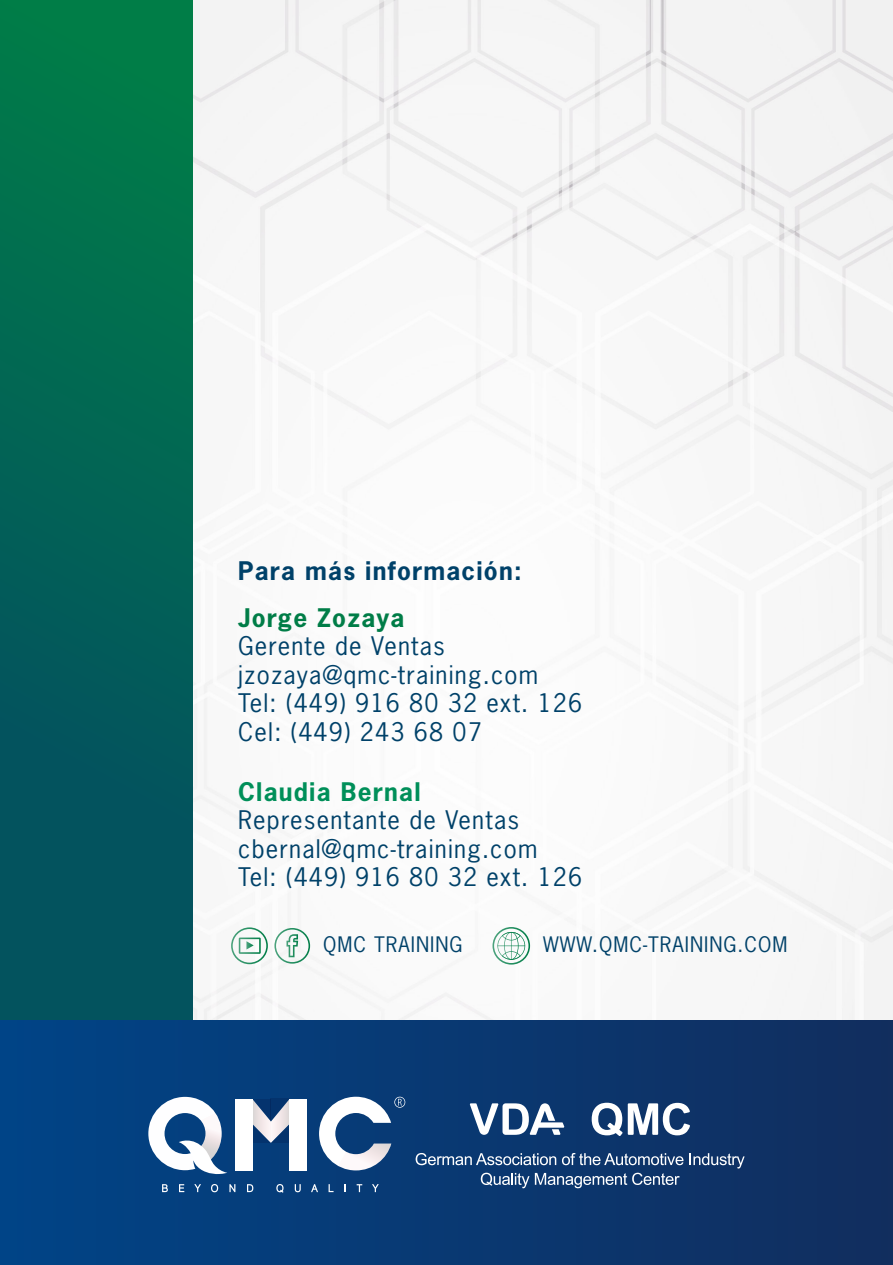
<style>
.page{position:relative;width:893px;height:1265px;background:#fff}
.page>*{position:absolute;margin:0;border:0;box-sizing:border-box;transform-origin:0 0}
.t1{font:24.15px/28.3px "News Gothic Std";letter-spacing:.05em;color:#004169}
.t2{font:700 24.15px "News Gothic Std";letter-spacing:.05em;color:#004169}
.t3{font:700 24.15px "News Gothic Std";letter-spacing:.05em;color:#008f59}
.t4{font:700 24.15px "News Gothic Std";letter-spacing:.05em;color:#007d47}
.t5{font:20.1px "News Gothic Std";letter-spacing:.05em;color:#004169}
</style>
<div class="page">
<img style="left:192px;top:0;width:701px;height:1019px">
<svg style="left:0;top:0;width:192px;height:1019px;background:#016355"></svg>
<div style="left:0;top:1019px;width:893px;height:245px;background:linear-gradient(to right,#014487,#122e5e)"></div>
<svg style="left:492px;top:926px;width:38px;height:38px"></svg>
<svg style="left:274px;top:927px;width:36px;height:36px"></svg>
<svg style="left:231px;top:927px;width:37px;height:37px"></svg>
<svg style="left:148px;top:1096px;width:79px;height:78px"></svg>
<svg style="left:319px;top:1096px;width:86px;height:74px"></svg>
<svg style="left:252px;top:1098px;width:19px;height:44px"></svg>
<svg style="left:271px;top:1098px;width:18px;height:44px"></svg>
<div style="left:235px;top:1098px;width:17px;height:72px;background:#fff"></div>
<div style="left:289px;top:1098px;width:18px;height:72px;background:#fff"></div>
<svg style="left:162px;top:1183px;width:6px;height:8px"></svg>
<svg style="left:179px;top:1183px;width:5px;height:8px"></svg>
<svg style="left:194px;top:1183px;width:7px;height:8px"></svg>
<svg style="left:211px;top:1183px;width:7px;height:8px"></svg>
<svg style="left:229px;top:1183px;width:6px;height:8px"></svg>
<svg style="left:247px;top:1183px;width:6px;height:8px"></svg>
<svg style="left:276px;top:1183px;width:8px;height:9px"></svg>
<svg style="left:295px;top:1183px;width:6px;height:8px"></svg>
<svg style="left:311px;top:1183px;width:7px;height:8px"></svg>
<svg style="left:329px;top:1183px;width:5px;height:8px"></svg>
<svg style="left:344px;top:1183px;width:2px;height:8px"></svg>
<svg style="left:357px;top:1183px;width:5px;height:8px"></svg>
<svg style="left:372px;top:1183px;width:7px;height:8px"></svg>
<svg style="left:416px;top:1152px;width:140px;height:12px;background:#4b6d96"></svg>
<svg style="left:562px;top:1152px;width:121px;height:12px"></svg>
<svg style="left:690px;top:1152px;width:55px;height:16px"></svg>
<svg style="left:481px;top:1172px;width:48px;height:15px"></svg>
<svg style="left:535px;top:1172px;width:145px;height:15px;background:#496790"></svg>
<svg style="left:592px;top:1102px;width:98px;height:33px"></svg>
<svg style="left:470px;top:1103px;width:94px;height:31px"></svg>
<p class="t2" style="left:238px;top:554px;width:285px">Para más información:</p>
<p class="t4" style="left:238px;top:601px;width:168px">Jorge Zozaya</p>
<p class="t1" style="left:238px;top:632px;width:346px">Gerente de Ventas jzozaya@qmc-training.com<br>Tel: (449) 916 80 32 ext. 126<br>Cel: (449) 243 68 07</p>
<p class="t3" style="left:238px;top:775px;width:184px">Claudia Bernal</p>
<p class="t1" style="left:238px;top:805px;width:346px">Representante de Ventas cbernal@qmc-training.com<br>Tel: (449) 916 80 32 ext. 126</p>
<p class="t5" style="left:323px;top:930px;width:141px">QMC TRAINING</p>
<p class="t5" style="left:543px;top:930px;width:246px">WWW.QMC-TRAINING.COM</p>
</div>
